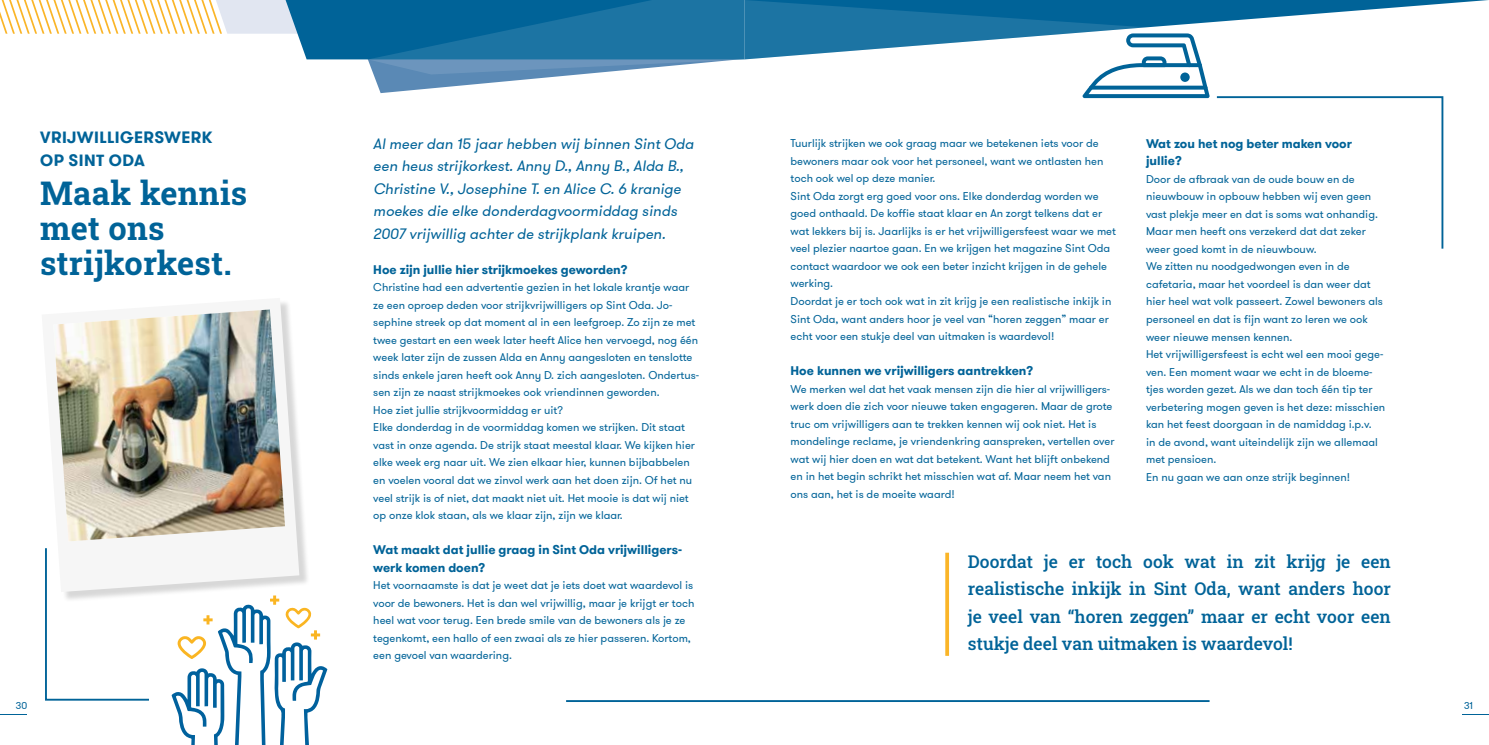
<style>
.page{position:relative;width:1489px;height:745px;background:#fff}
.page>*{position:absolute;margin:0;border:0;box-sizing:border-box;transform-origin:0 0}
.t1{font:32.5px/35px "Roboto Slab";letter-spacing:.01em;color:#006398}
.t2{font:17.5px/27.5px "Roboto Slab";color:#006398;text-align:justify}
.t3{font:700 16.25px/22.5px "GT Walsheim";letter-spacing:.025em;color:#006398}
.t4{font:15px/22.5px "GT Walsheim";color:#006398}
.t5{font:700 12.5px/17.5px "GT Walsheim";color:#006398}
.t6{font:11.25px/17.5px "GT Walsheim";color:#006398}
.t7{font:10px "GT Walsheim";color:#006398}
</style>
<div class="page">
<div style="left:43px;top:299px;width:267px;height:303px;background:#000;opacity:.16"></div>
<svg style="left:43px;top:299px;width:256px;height:292px;fill:#f6f6f6"></svg>
<img style="left:53px;top:309px;width:232px;height:232px">
<svg style="left:945px;top:552px;width:4px;height:103px"></svg>
<svg style="left:0;top:0;width:1488px;height:249px"></svg>
<svg style="left:44px;top:546px;width:283px;height:198px"></svg>
<hr style="left:566px;top:699px;width:643px;height:2px;background:#006398">
<h3 class="t3" style="left:40px;top:127px;width:174px">VRIJWILLIGERSWERK<br>OP SINT ODA</h3>
<h1 class="t1" style="left:40px;top:174px;width:208px">Maak kennis met ons strijkorkest.</h1>
<h3 class="t4" style="left:373px;top:132px;width:324px">Al meer dan 15 jaar hebben wij binnen Sint Oda een heus strijkorkest. Anny D. , Anny B. , Alda B. , Christine V. , Josephine T. en Alice C. 6 kranige moekes die elke donderdagvoormiddag sinds 2007 vrijwillig achter de strij kplank kruipen.</h3>
<p class="t5" style="left:373px;top:260px;width:256px">Hoe zijn jullie hier strijkmoekes geworden?</p>
<p class="t6" style="left:373px;top:278px;width:327px">Christine had een advertentie gezien in het lokale krantje waar ze een oproep deden voor strijkvrijwilligers op Sint Oda. Jo&shy;sephine streek op dat moment al in een leefgroep. Zo zijn ze met twee gestart en een week later heeft Alice hen vervoegd, nog één week later zijn de zussen Alda en Anny aangesloten en tenslotte sinds enkele jaren heeft ook Anny D. zich aangesloten. Ondertus&shy;sen zijn ze naast strijkmoekes ook vriendinnen geworden.<br>Hoe ziet jullie strijkvoormiddag er uit?<br>Elke donderdag in de voormiddag komen we strijken. Dit staat vast in onze agenda. De strijk staat meestal klaar. We kijken hier elke week erg naar uit. We zien elkaar hier, kunnen bijbabbelen en voelen vooral dat we zinvol werk aan het doen zijn. Of het nu veel strijk is of niet, dat maakt niet uit. Het mooie is dat wij niet op onze klok staan, als we klaar zijn, zijn we klaar.</p>
<p class="t5" style="left:373px;top:540px;width:310px">Wat maakt dat jullie graag in Sint Oda vrijwilligers&shy;werk komen doen?</p>
<p class="t6" style="left:373px;top:576px;width:322px">Het voornaamste is dat je weet dat je iets doet wat waardevol is voor de bewoners. Het is dan wel vrijwillig, maar je krijgt er toch heel wat voor terug. Een brede smile van de bewoners als je ze tegenkomt, een hallo of een zwaai als ze hier passeren. Kortom, een gevoel van waardering.</p>
<p class="t6" style="left:790px;top:134px;width:327px">Tuurlijk strijken we ook graag maar we betekenen iets voor de bewoners maar ook voor het personeel, want we ontlasten hen toch ook wel op deze manier.<br>Sint Oda zorgt erg goed voor ons. Elke donderdag worden we goed onthaald. De koffie staat klaar en An zorgt telkens dat er wat lekkers bij is. Jaarlijks is er het vrijwilligersfeest waar we met veel plezier naartoe gaan. En we krijgen het magazine Sint Oda contact waardoor we ook een beter inzicht krijgen in de gehele werking.<br>Doordat je er toch ook wat in zit krijg je een realistische inkijk in Sint Oda, want anders hoor je veel van “horen zeggen” maar er echt voor een stukje deel van uitmaken is waardevol!</p>
<p class="t5" style="left:790px;top:362px;width:244px">Hoe kunnen we vrijwilligers aantrekken?</p>
<p class="t6" style="left:790px;top:379px;width:325px">We merken wel dat het vaak mensen zijn die hier al vrijwilligers&shy;werk doen die zich voor nieuwe taken engageren. Maar de grote truc om vrijwilligers aan te trekken kennen wij ook niet. Het is mondelinge reclame, je vriendenkring aanspreken, vertellen over wat wij hier doen en wat dat betekent. Want het blijft onbekend en in het begin schrikt het misschien wat af. Maar neem het van ons aan, het is de moeite waard!</p>
<p class="t5" style="left:1145px;top:135px;width:207px">Wat zou het nog beter maken voor jullie?</p>
<p class="t6" style="left:1145px;top:170px;width:241px">Door de afbraak van de oude bouw en de nieuwbouw in opbouw hebben wij even geen vast plekje meer en dat is soms wat onhandig.<br>Maar men heeft ons verzekerd dat dat zeker weer goed komt in de nieuwbouw.<br>We zitten nu noodgedwongen even in de cafetaria, maar het voordeel is dan weer dat hier heel wat volk passeert. Zowel bewoners als personeel en dat is fijn want zo leren we ook weer nieuwe mensen kennen.<br>Het vrijwilligersfeest is echt wel een mooi gege&shy;ven. Een moment waar we echt in de bloeme&shy;tjes worden gezet. Als we dan toch één tip ter verbetering mogen geven is het deze: misschien kan het feest doorgaan in de namiddag i.p.v.<br>in de avond, want uiteindelijk zijn we allemaal met pensioen.<br>En nu gaan we aan onze strijk beginnen!</p>
<h2 class="t2" style="left:967px;top:546px;width:424px">Doordat je er toch ook wat in zit krijg je een realistische inkijk in Sint Oda, want anders hoor je veel van “horen zeggen” maar er echt voor een stukje deel van uitmaken is waardevol!</h2>
<p class="t7" style="left:16px;top:698px;width:13px">30</p>
<p class="t7" style="left:1463px;top:698px;width:11px">31</p>
</div>
